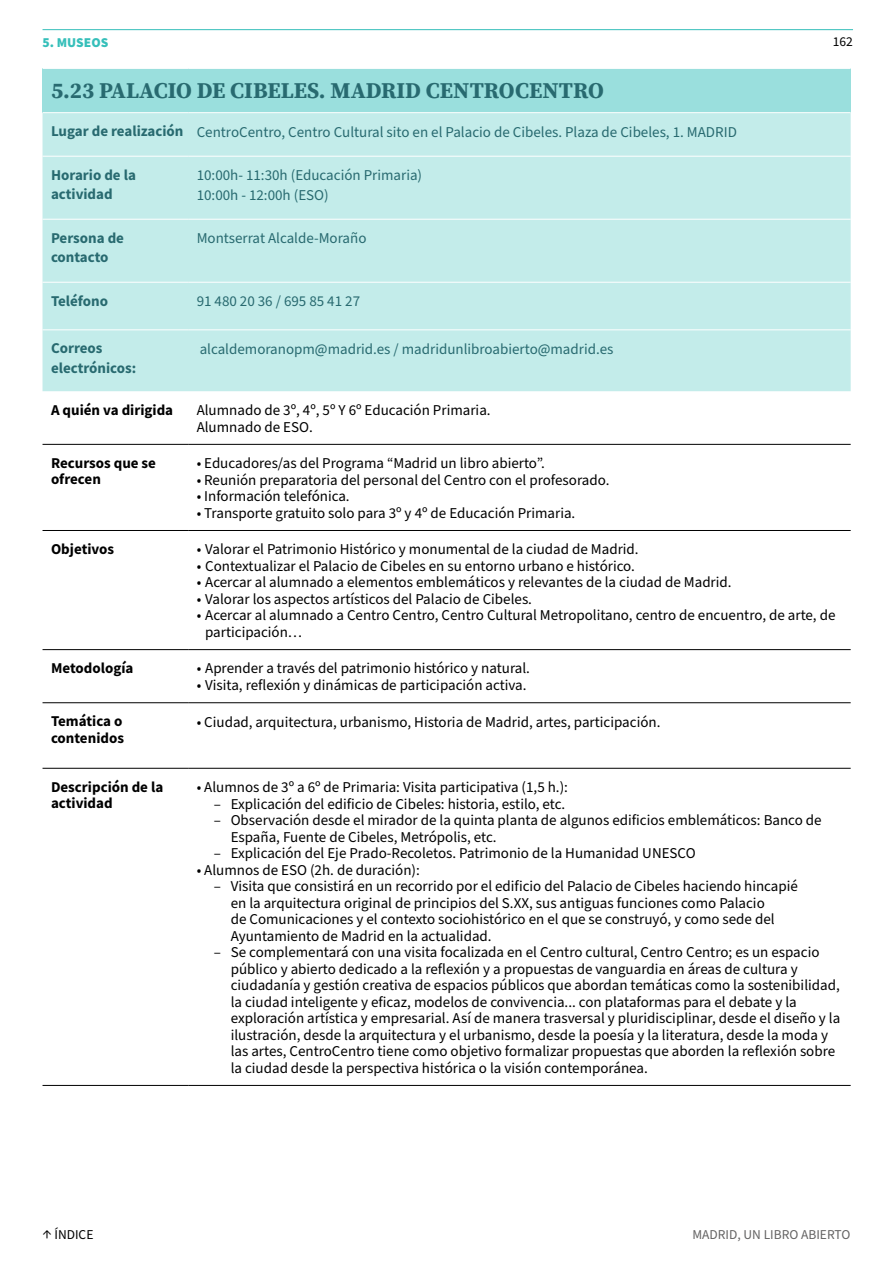
<style>
.page{position:relative;width:893px;height:1263px;background:#fff}
.page>*{position:absolute;margin:0;border:0;box-sizing:border-box;transform-origin:0 0}
.Titulo_Celda_Museos{font:22.5px "Source Serif Variable";color:#286a70}
.Normal_aumentado{font:15px/16.5px "Source Sans Pro";color:#000}
.Txt_celda_superior_Museos{font:15px "Source Sans Pro";color:#286a70}
.Normal_aumentado-2{font:700 15px/16.5px "Source Sans Pro";color:#000}
.Txt_celda_superior_Museos-2{font:700 15px/19.5px "Source Sans Pro";color:#286a70}
.t1{font:13.5px "Source Sans Pro";color:#646363}
.t2{font:13.5px "Source Sans Pro";color:#000}
.t3{font:900 13.5px "Source Sans Pro";color:#36bfba}
.s1{font-size:15px}
</style>
<div class="page">
<hr style="left:43px;top:29px;width:810px;height:1px;background:#36bfba">
<div style="left:43px;top:68px;width:808px;height:45px;background:#9adfdd"></div>
<div style="left:43px;top:113px;width:808px;height:278px;background:#c3ecea"></div>
<hr style="left:43px;top:156px;width:145px;height:1px;background:#fff">
<hr style="left:188px;top:156px;width:663px;height:1px;background:#fff">
<hr style="left:43px;top:219px;width:145px;height:1px;background:#fff">
<hr style="left:188px;top:219px;width:663px;height:1px;background:#fff">
<hr style="left:43px;top:282px;width:145px;height:1px;background:#fff">
<hr style="left:188px;top:282px;width:663px;height:1px;background:#fff">
<hr style="left:43px;top:329px;width:145px;height:1px;background:#fff">
<hr style="left:188px;top:329px;width:663px;height:1px;background:#fff">
<hr style="left:43px;top:444px;width:145px;height:1px;background:#000">
<hr style="left:188px;top:444px;width:663px;height:1px;background:#000">
<hr style="left:43px;top:530px;width:145px;height:1px;background:#000">
<hr style="left:188px;top:530px;width:663px;height:1px;background:#000">
<hr style="left:43px;top:649px;width:145px;height:1px;background:#000">
<hr style="left:188px;top:649px;width:663px;height:1px;background:#000">
<hr style="left:43px;top:702px;width:145px;height:1px;background:#000">
<hr style="left:188px;top:702px;width:663px;height:1px;background:#000">
<hr style="left:43px;top:768px;width:145px;height:1px;background:#000">
<hr style="left:188px;top:768px;width:663px;height:1px;background:#000">
<hr style="left:43px;top:1085px;width:145px;height:1px;background:#000">
<hr style="left:188px;top:1085px;width:663px;height:1px;background:#000">
<hr style="left:43px;top:68px;width:145px;height:1px;background:#fff">
<hr style="left:188px;top:68px;width:663px;height:1px;background:#fff">
<hr style="left:43px;top:112px;width:145px;height:1px;background:#fff">
<hr style="left:188px;top:112px;width:663px;height:1px;background:#fff">
<p class="t3" style="left:43px;top:33px;width:67px">5. MUSEOS</p>
<p class="t2" style="left:833px;top:32px;width:22px">162</p>
<p class="Titulo_Celda_Museos" style="left:51px;top:76px;width:554px">5.23 PALACIO DE CIBELES. MADRID CENTROCENTRO</p>
<p class="Txt_celda_superior_Museos-2" style="left:51px;top:121px;width:134px">Lugar de realización</p>
<p class="Txt_celda_superior_Museos" style="left:197px;top:122px;width:542px">CentroCentro, Centro Cultural sito en el Palacio de Cibeles. Plaza de Cibeles, 1. MADRID</p>
<p class="Txt_celda_superior_Museos-2" style="left:51px;top:165px;width:86px">Horario de la actividad</p>
<p class="Txt_celda_superior_Museos" style="left:197px;top:165px;width:227px">10:00h- 11:30h (Educación Primaria)</p>
<p class="Txt_celda_superior_Museos" style="left:197px;top:185px;width:134px">10:00h - 12:00h (ESO)</p>
<p class="Txt_celda_superior_Museos-2" style="left:51px;top:228px;width:75px">Persona de contacto</p>
<p class="Txt_celda_superior_Museos" style="left:197px;top:228px;width:171px">Montserrat Alcalde-Moraño</p>
<p class="Txt_celda_superior_Museos-2" style="left:51px;top:291px;width:59px">Teléfono</p>
<p class="Txt_celda_superior_Museos" style="left:197px;top:291px;width:165px">91 480 20 36 / 695 85 41 27</p>
<p class="Txt_celda_superior_Museos-2" style="left:51px;top:338px;width:87px">Correos electrónicos:</p>
<p class="Txt_celda_superior_Museos" style="left:200px;top:339px;width:415px">alcaldemoranopm@madrid.es / madridunlibroabierto@madrid.es</p>
<p class="Normal_aumentado-2" style="left:51px;top:401px;width:124px">A quién va dirigida</p>
<p class="Normal_aumentado" style="left:197px;top:402px;width:295px">Alumnado de 3º, 4º, 5º Y 6º Educación Primaria.</p>
<p class="Normal_aumentado" style="left:197px;top:419px;width:118px">Alumnado de ESO.</p>
<p class="Normal_aumentado-2" style="left:51px;top:454px;width:107px">Recursos que se ofrecen</p>
<p class="Normal_aumentado" style="left:197px;top:455px;width:350px">• Educadores/as del Programa “Madrid un libro abierto”.</p>
<p class="Normal_aumentado" style="left:197px;top:472px;width:414px">• Reunión preparatoria del personal del Centro con el profesorado.</p>
<p class="Normal_aumentado" style="left:197px;top:488px;width:155px">• Información telefónica.</p>
<p class="Normal_aumentado" style="left:197px;top:505px;width:380px">• Transporte gratuito solo para 3º y 4º de Educación Primaria.</p>
<p class="Normal_aumentado-2" style="left:51px;top:540px;width:65px">Objetivos</p>
<p class="Normal_aumentado" style="left:197px;top:542px;width:444px">• Valorar el Patrimonio Histórico y monumental de la ciudad de Madrid.</p>
<p class="Normal_aumentado" style="left:197px;top:558px;width:440px">• Contextualizar el Palacio de Cibeles en su entorno urbano e histórico.</p>
<p class="Normal_aumentado" style="left:197px;top:575px;width:536px">• Acercar al alumnado a elementos emblemáticos y relevantes de la ciudad de Madrid.</p>
<p class="Normal_aumentado" style="left:197px;top:591px;width:337px">• Valorar los aspectos artísticos del Palacio de Cibeles.</p>
<p class="Normal_aumentado" style="left:205px;top:608px;width:632px;text-indent:-9px">• Acercar al alumnado a Centro Centro, Centro Cultural Metropolitano, centro de encuentro, de arte, de participación…</p>
<p class="Normal_aumentado-2" style="left:51px;top:660px;width:84px">Metodología</p>
<p class="Normal_aumentado" style="left:197px;top:661px;width:335px">• Aprender a través del patrimonio histórico y natural.</p>
<p class="Normal_aumentado" style="left:197px;top:677px;width:331px">• Visita, reflexión y dinámicas de participación activa.</p>
<p class="Normal_aumentado-2" style="left:51px;top:713px;width:74px">Temática o contenidos</p>
<p class="Normal_aumentado" style="left:197px;top:714px;width:465px">• Ciudad, arquitectura, urbanismo, Historia de Madrid, artes, participación.</p>
<p class="Normal_aumentado-2" style="left:51px;top:778px;width:114px">Descripción de la actividad</p>
<p class="Normal_aumentado" style="left:197px;top:779px;width:373px">• Alumnos de 3º a 6º de Primaria: Visita participativa (1,5 h.):</p>
<p class="Normal_aumentado" style="left:214px;top:796px;width:353px">– Explicación del edificio de Cibeles: historia, estilo, etc.</p>
<p class="Normal_aumentado" style="left:231px;top:812px;width:592px;text-indent:-17px">– Observación desde el mirador de la quinta planta de algunos edificios emblemáticos: Banco de<br>España, Fuente de Cibeles, Metrópolis, etc.</p>
<p class="Normal_aumentado" style="left:214px;top:845px;width:483px">– Explicación del Eje Prado-Recoletos. Patrimonio de la Humanidad UNESCO</p>
<p class="Normal_aumentado" style="left:197px;top:862px;width:225px">• Alumnos de ESO (2h. de duración):</p>
<p class="Normal_aumentado" style="left:231px;top:878px;width:569px;text-indent:-17px">– Visita que consistirá en un recorrido por el edificio del Palacio de Cibeles haciendo hincapié en la arquitectura original de principios del S.XX, sus antiguas funciones como Palacio<br>de Comunicaciones y el contexto sociohistórico en el que se construyó, y como sede del Ayuntamiento de Madrid en la actualidad.</p>
<p class="Normal_aumentado" style="left:231px;top:944px;width:611px;text-indent:-17px">– Se complementará con una visita focalizada en el Centro cultural, Centro Centro; es un espacio público y abierto dedicado a la reflexión y a propuestas de vanguardia en áreas de cultura y ciudadanía y gestión creativa de espacios públicos que abordan temáticas como la sostenibilidad, la ciudad inteligente y eficaz, modelos de convivencia... con plataformas para el debate y la exploración artística y empresarial. Así de manera trasversal y pluridisciplinar, desde el diseño y la ilustración, desde la arquitectura y el urbanismo, desde la poesía y la literatura, desde la moda y las artes, CentroCentro tiene como objetivo formalizar propuestas que aborden la reflexión sobre la ciudad desde la perspectiva histórica o la visión contemporánea.</p>
<p class="t2" style="left:43px;top:1226px;width:52px"><span class="s1">↑</span> ÍNDICE</p>
<p class="t1" style="left:692px;top:1226px;width:159px">MADRID, UN LIBRO ABIERTO</p>
</div>
